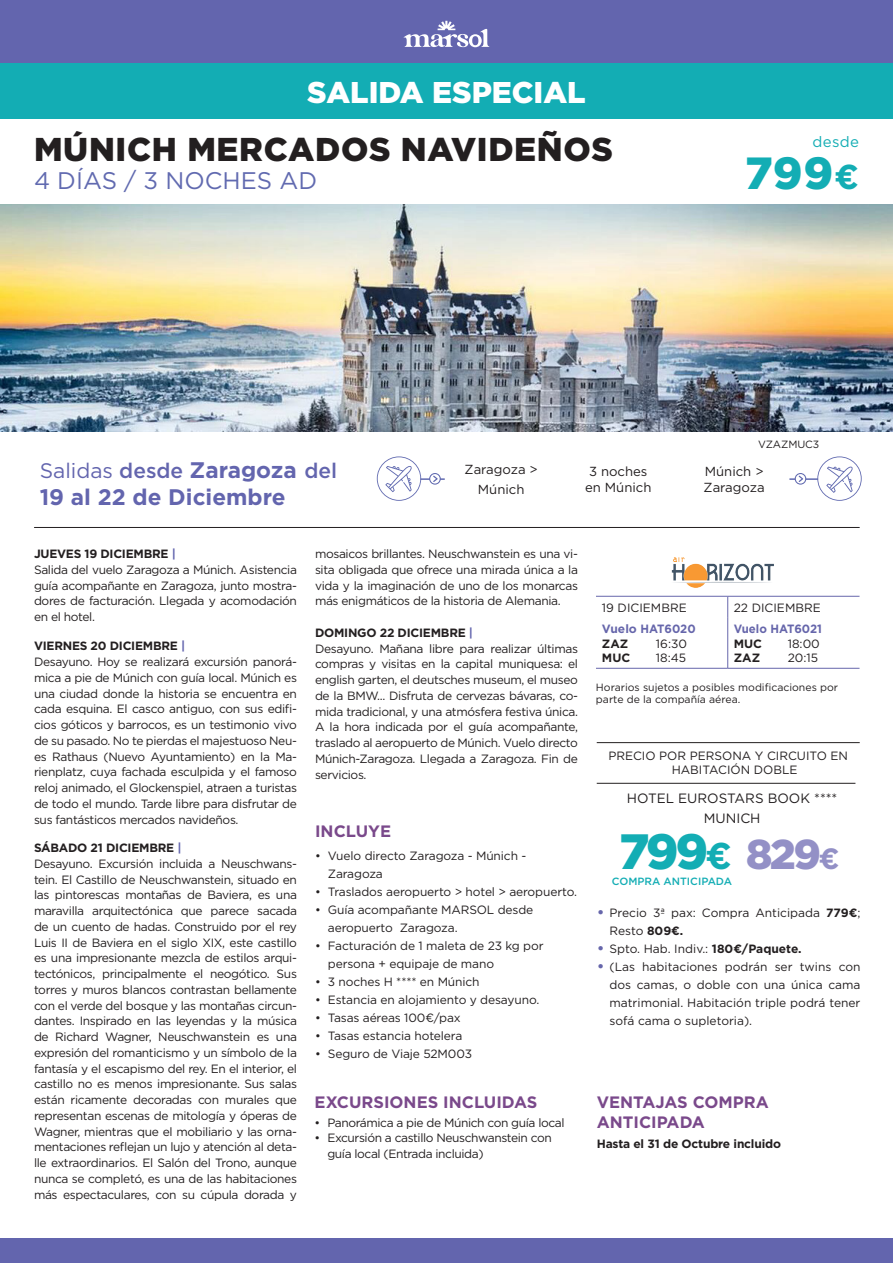
<style>
.page{position:relative;width:893px;height:1263px;background:#fff}
.page>*{position:absolute;margin:0;border:0;box-sizing:border-box;transform-origin:0 0}
.precio{font:900 49.5px "Gotham";color:#13adb4}
.Circuito-precio_desd{font:900 45px "Gotham";color:#13adb4}
.precio-2{font:900 41.7px "Gotham";color:#9390c6}
.Circuito-titulo{font:900 33px "Gotham";letter-spacing:.02em;color:#231f20}
.salidas{font:900 30px "Gotham";color:#fff}
.Circuito-subititular{font:24px "Gotham";color:#616ab0}
.salidas-2{font:700 22.5px "Gotham";color:#6365ae}
.salidas-3{font:500 21px "Gotham";color:#6365ae}
.Circuitos-titulares{font:700 16.5px/19.8px "Gotham";color:#7a498b}
.t1{font:15px "Gotham";letter-spacing:.02em;color:#13adb4}
.t2{font:13.5px "Gotham";color:#231f20}
.t3{font:13.2px/15.8px "Gotham";color:#231f20;text-align:center}
.Circuito-Itinerario{font:12px/15.8px "Gotham";letter-spacing:-.03em;color:#231f20;text-align:justify}
.Circuito-Itinerario-2{font:12px/18px "Gotham";letter-spacing:-.01em;color:#231f20}
.Circuito-Itinerario-3{font:12px/18px "Gotham";color:#231f20}
.Circuito-Itinerario-4{font:700 12px "Gotham";letter-spacing:-.02em;color:#231f20}
.Precios-descripcion{font:12px/14.4px "Gotham";color:#231f20}
.Circuitos-titulares-2{font:700 12px "Gotham";letter-spacing:-.015em;color:#231f20}
.t4{font:700 12px "Gotham";color:#6666ab}
.t5{font:700 12px "Gotham";color:#6666ab;scale:.95 1}
.precio-3{font:10.5px/12.6px "Gotham";color:#231f20}
.precio-4{font:500 10.5px "Gotham";color:#13adb4}
.Circuito-Itinerario-5{font:10.5px "Gotham";letter-spacing:-.01em;color:#231f20}
.s1{font-weight:700;font-size:34.5px}
.s2{font-weight:400}
.s3{font-weight:700;font-size:22.5px}
.s4{color:#6365ae}
.s5{font-weight:700;font-size:37.2px}
.s6{font-weight:700;font-size:29.25px}
.s7{font-size:16.5px;color:#6666ab}
.s8{font-weight:700}
</style>
<div class="page">
<div style="left:0;top:0;width:893px;height:64px;background:#6365ae"></div>
<svg style="left:404px;top:21px;width:85px;height:26px"></svg>
<div style="left:0;top:64px;width:893px;height:55px;background:#13adb4"></div>
<div style="left:0;top:1239px;width:893px;height:24px;background:#6365ae"></div>
<hr style="left:34px;top:527px;width:825px;height:1px;background:#231f20">
<img style="left:0;top:204px;width:893px;height:227px">
<hr style="left:596px;top:596px;width:132px;height:1px;background:#6666ab">
<hr style="left:728px;top:596px;width:131px;height:1px;background:#6666ab">
<svg style="left:727px;top:596px;width:1px;height:22px"></svg>
<hr style="left:727px;top:618px;width:1px;height:50px;background:#6666ab">
<hr style="left:596px;top:668px;width:132px;height:1px;background:#6666ab">
<hr style="left:728px;top:668px;width:131px;height:1px;background:#6666ab">
<img style="left:671px;top:557px;width:103px;height:31px">
<hr style="left:597px;top:742px;width:263px;height:1px;background:#231f20">
<hr style="left:597px;top:783px;width:258px;height:1px;background:#231f20">
<hr style="left:409px;top:478px;width:442px;height:2px;background:#616ab0">
<svg style="left:377px;top:456px;width:44px;height:45px"></svg>
<svg style="left:429px;top:473px;width:360px;height:12px"></svg>
<svg style="left:795px;top:473px;width:11px;height:12px"></svg>
<svg style="left:817px;top:456px;width:45px;height:45px"></svg>
<p class="salidas" style="left:307px;top:72px;width:280px">SALIDA ESPECIAL</p>
<p class="Circuito-titulo" style="left:34px;top:126px;width:580px">MÚNICH MERCADOS NAVIDEÑOS</p>
<p class="Circuito-subititular" style="left:34px;top:165px;width:285px">4 DÍAS / 3 NOCHES AD</p>
<p class="t1" style="left:813px;top:132px;width:48px">desde</p>
<p class="Circuito-precio_desd" style="left:745px;top:142px;width:115px">799<span class="s1">€</span></p>
<p class="Circuito-Itinerario-5" style="left:758px;top:438px;width:63px">VZAZMUC3</p>
<p class="salidas-3" style="left:40px;top:456px;width:299px"><span class="s2">Salidas</span> desde <span class="s3">Zaragoza</span> del</p>
<p class="salidas-2" style="left:40px;top:482px;width:247px">19 al 22 de Diciembre</p>
<p class="t3" style="left:465px;top:461px;width:75px">Zaragoza &gt;</p>
<p class="t3" style="left:478px;top:481px;width:48px">Múnich</p>
<p class="t3" style="left:585px;top:463px;width:68px">3 noches en Múnich</p>
<p class="t3" style="left:704px;top:463px;width:63px;text-align:left">Múnich &gt;<br>Zaragoza</p>
<p class="Circuito-Itinerario-4" style="left:34px;top:546px;width:143px">JUEVES 19 DICIEMBRE <span class="s4">|</span></p>
<p class="Circuito-Itinerario" style="left:34px;top:561px;width:264px">Salida del vuelo Zaragoza a Múnich. Asistencia guía acompañante en Zaragoza, junto mostra&shy;dores de facturación. Llegada y acomodación en el hotel.</p>
<p class="Circuito-Itinerario-4" style="left:34px;top:638px;width:153px">VIERNES 20 DICIEMBRE <span class="s4">|</span></p>
<p class="Circuito-Itinerario" style="left:34px;top:654px;width:264px">Desayuno. Hoy se realizará excursión panorá&shy;mica a pie de Múnich con guía local. Múnich es una ciudad donde la historia se encuentra en cada esquina. El casco antiguo, con sus edifi&shy;cios góticos y barrocos, es un testimonio vivo de su pasado. No te pierdas el majestuoso Neu&shy;es Rathaus (Nuevo Ayuntamiento) en la Ma&shy;rienplatz, cuya fachada esculpida y el famoso reloj animado, el Glockenspiel, atraen a turistas de todo el mundo. Tarde libre para disfrutar de sus fantásticos mercados navideños.</p>
<p class="Circuito-Itinerario-4" style="left:34px;top:840px;width:149px">SÁBADO 21 DICIEMBRE <span class="s4">|</span></p>
<p class="Circuito-Itinerario" style="left:34px;top:855px;width:265px">Desayuno. Excursión incluida a Neuschwans&shy;tein. El Castillo de Neuschwanstein, situado en las pintorescas montañas de Baviera, es una maravilla arquitectónica que parece sacada de un cuento de hadas. Construido por el rey Luis II de Baviera en el siglo XIX, este castillo es una impresionante mezcla de estilos arqui&shy;tectónicos, principalmente el neogótico. Sus torres y muros blancos contrastan bellamente con el verde del bosque y las montañas circun&shy;dantes. Inspirado en las leyendas y la música de Richard Wagner, Neuschwanstein es una expresión del romanticismo y un símbolo de la fantasía y el escapismo del rey. En el interior, el castillo no es menos impresionante. Sus salas están ricamente decoradas con murales que representan escenas de mitología y óperas de Wagner, mientras que el mobiliario y las orna&shy;mentaciones reflejan un lujo y atención al deta&shy;lle extraordinarios. El Salón del Trono, aunque nunca se completó, es una de las habitaciones más espectaculares, con su cúpula dorada y</p>
<p class="Circuito-Itinerario" style="left:315px;top:546px;width:264px">mosaicos brillantes. Neuschwanstein es una vi&shy;sita obligada que ofrece una mirada única a la vida y la imaginación de uno de los monarcas más enigmáticos de la historia de Alemania.</p>
<p class="Circuito-Itinerario-4" style="left:315px;top:625px;width:160px">DOMINGO 22 DICIEMBRE <span class="s4">|</span></p>
<p class="Circuito-Itinerario" style="left:315px;top:640px;width:264px">Desayuno. Mañana libre para realizar últimas compras y visitas en la capital muniquesa: el english garten, el deutsches museum, el museo de la BMW... Disfruta de cervezas bávaras, co&shy;mida tradicional, y una atmósfera festiva única.<br>A la hora indicada por el guía acompañante, traslado al aeropuerto de Múnich. Vuelo directo Múnich-Zaragoza. Llegada a Zaragoza. Fin de servicios.</p>
<p class="Circuitos-titulares" style="left:315px;top:821px;width:77px">INCLUYE</p>
<p class="Circuito-Itinerario-2" style="left:328px;top:846px;width:200px;text-indent:-13px">• Vuelo directo Zaragoza - Múnich -<br>Zaragoza</p>
<p class="Circuito-Itinerario-2" style="left:315px;top:882px;width:263px">• Traslados aeropuerto &gt; hotel &gt; aeropuerto.</p>
<p class="Circuito-Itinerario-2" style="left:328px;top:900px;width:207px;text-indent:-13px">• Guía acompañante MARSOL desde aeropuerto Zaragoza.</p>
<p class="Circuito-Itinerario-2" style="left:328px;top:936px;width:217px;text-indent:-13px">• Facturación de 1 maleta de 23 kg por persona + equipaje de mano</p>
<p class="Circuito-Itinerario-2" style="left:315px;top:972px;width:166px">• 3 noches H **** en Múnich</p>
<p class="Circuito-Itinerario-2" style="left:315px;top:990px;width:226px">• Estancia en alojamiento y desayuno.</p>
<p class="Circuito-Itinerario-2" style="left:315px;top:1008px;width:147px">• Tasas aéreas 100€/pax</p>
<p class="Circuito-Itinerario-2" style="left:315px;top:1026px;width:149px">• Tasas estancia hotelera</p>
<p class="Circuito-Itinerario-2" style="left:315px;top:1044px;width:158px">• Seguro de Viaje 52M003</p>
<p class="Circuitos-titulares" style="left:315px;top:1092px;width:224px">EXCURSIONES INCLUIDAS</p>
<p class="Circuito-Itinerario" style="left:315px;top:1115px;width:251px">• Panorámica a pie de Múnich con guía local</p>
<p class="Circuito-Itinerario" style="left:327px;top:1130px;width:226px;text-indent:-13px">• Excursión a castillo Neuschwanstein con guía local (Entrada incluida)</p>
<p class="Circuito-Itinerario-3" style="left:602px;top:598px;width:86px">19 DICIEMBRE</p>
<p class="Circuito-Itinerario-3" style="left:734px;top:598px;width:89px">22 DICIEMBRE</p>
<p class="t4" style="left:602px;top:621px;width:95px">Vuelo HAT6020</p>
<p class="Circuitos-titulares-2" style="left:602px;top:636px;width:28px">ZAZ</p>
<p class="Circuito-Itinerario" style="left:656px;top:635px;width:33px">16:30</p>
<p class="Circuitos-titulares-2" style="left:602px;top:650px;width:30px">MUC</p>
<p class="Circuito-Itinerario" style="left:656px;top:650px;width:32px">18:45</p>
<p class="t5" style="left:734px;top:621px;width:94px">Vuelo HAT6021</p>
<p class="Circuitos-titulares-2" style="left:734px;top:636px;width:30px">MUC</p>
<p class="Circuito-Itinerario" style="left:788px;top:635px;width:34px">18:00</p>
<p class="Circuitos-titulares-2" style="left:734px;top:650px;width:28px">ZAZ</p>
<p class="Circuito-Itinerario" style="left:788px;top:650px;width:32px">20:15</p>
<p class="precio-3" style="left:596px;top:680px;width:244px">Horarios sujetos a posibles modificaciones por parte de la compañía aérea.</p>
<p class="Precios-descripcion" style="left:672px;top:748px;width:178px;text-indent:-63px">PRECIO POR PERSONA Y CIRCUITO EN<br>HABITACIÓN DOBLE</p>
<p class="t2" style="left:627px;top:789px;width:212px">HOTEL EUROSTARS BOOK ****</p>
<p class="t2" style="left:704px;top:809px;width:58px">MUNICH</p>
<p class="precio" style="left:619px;top:817px;width:114px">799<span class="s5">€</span></p>
<p class="precio-4" style="left:612px;top:875px;width:122px">COMPRA ANTICIPADA</p>
<p class="precio-2" style="left:746px;top:826px;width:95px">829<span class="s6">€</span></p>
<p class="Circuito-Itinerario-3" style="left:609px;top:903px;width:252px;text-indent:-13px"><span class="s7">•</span> Precio 3ª pax: Compra Anticipada <span class="s8">779€</span>;<br>Resto <span class="s8">809€.</span></p>
<p class="Circuito-Itinerario-3" style="left:597px;top:939px;width:206px"><span class="s7">•</span> Spto. Hab. Indiv.: <span class="s8">180€/Paquete.</span></p>
<p class="Circuito-Itinerario" style="left:609px;top:957px;width:252px;line-height:18px;text-indent:-13px"><span class="s7">•</span> (Las habitaciones podrán ser twins con dos camas, o doble con una única cama matrimonial. Habitación triple podrá tener sofá cama o supletoria).</p>
<p class="Circuitos-titulares" style="left:597px;top:1092px;width:174px">VENTAJAS COMPRA<br>ANTICIPADA</p>
<p class="Circuitos-titulares-2" style="left:597px;top:1136px;width:186px">Hasta el 31 de Octubre incluido</p>
</div>
